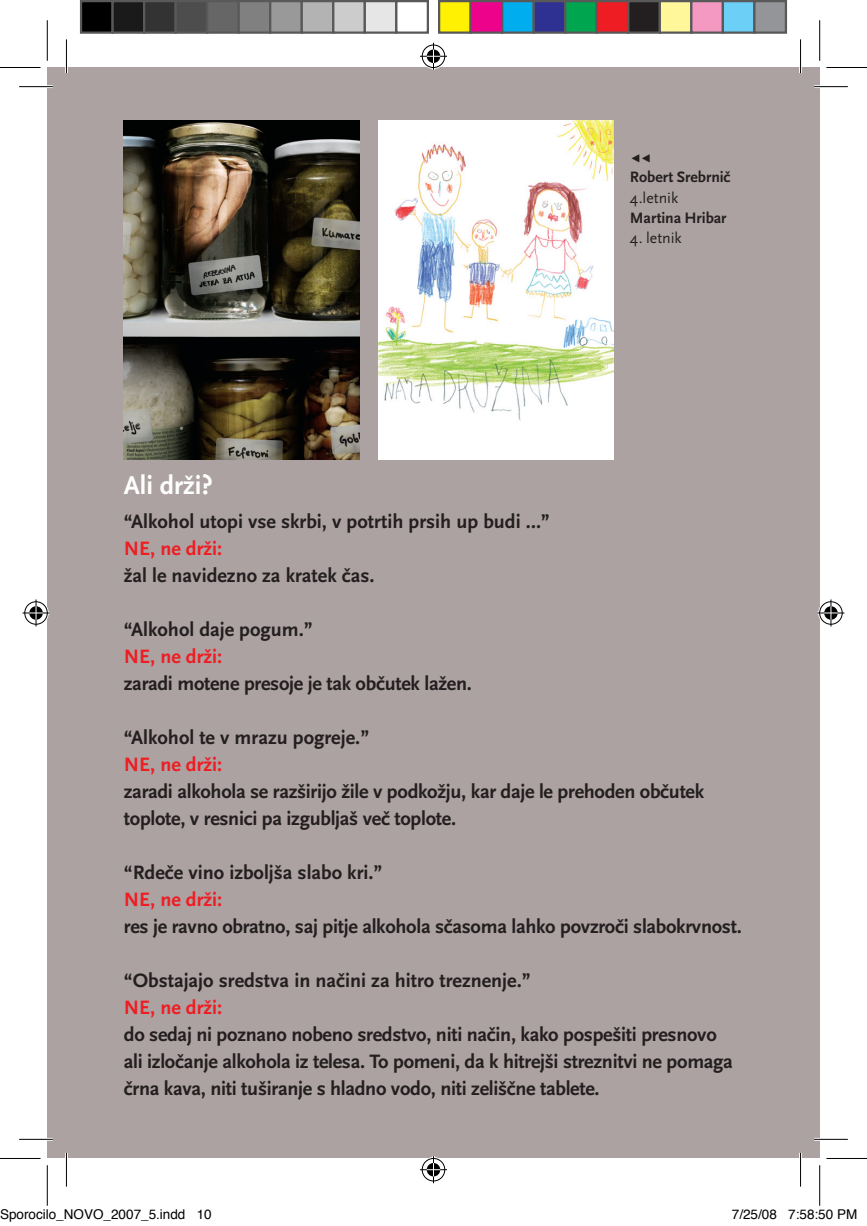
<style>
.page{position:relative;width:867px;height:1226px;background:#fff}
.page>*{position:absolute;margin:0;border:0;box-sizing:border-box;transform-origin:0 0}
.t1{font:700 27px "FF Scala Sans";color:#fff}
.t2{font:700 20.25px/27px "FF Scala Sans";letter-spacing:-.015em;color:#231f20}
.t3{font:700 20.25px "FF Scala Sans";color:#ee1d23}
.t4{font:700 15.75px "FF Scala Sans";letter-spacing:-.005em;color:#231f20}
.t5{font:15.75px "FF Scala Sans";color:#231f20}
.t6{font:13.5px "Helvetica";color:#000}
.t7{font:700 11.25px "FF Scala Sans";color:#231f20}
</style>
<div class="page">
<div style="left:47px;top:67px;width:772px;height:1091px;background:#ada2a2"></div>
<img style="left:124px;top:121px;width:235px;height:338px">
<img style="left:378px;top:121px;width:235px;height:338px">
<hr style="left:19px;top:85px;width:34px;height:3px;background:#fff">
<hr style="left:813px;top:85px;width:34px;height:3px;background:#fff">
<hr style="left:19px;top:1138px;width:34px;height:2px;background:#fff">
<hr style="left:813px;top:1138px;width:34px;height:2px;background:#fff">
<hr style="left:65px;top:39px;width:3px;height:34px;background:#fff">
<hr style="left:65px;top:1152px;width:3px;height:34px;background:#fff">
<hr style="left:798px;top:39px;width:3px;height:34px;background:#fff">
<hr style="left:798px;top:1152px;width:3px;height:34px;background:#fff">
<hr style="left:19px;top:86px;width:34px;height:1px;background:#000">
<hr style="left:813px;top:86px;width:34px;height:1px;background:#000">
<hr style="left:19px;top:1139px;width:34px;height:1px;background:#000">
<hr style="left:813px;top:1139px;width:34px;height:1px;background:#000">
<hr style="left:66px;top:39px;width:1px;height:34px;background:#000">
<hr style="left:66px;top:1152px;width:1px;height:34px;background:#000">
<hr style="left:799px;top:39px;width:1px;height:34px;background:#000">
<hr style="left:799px;top:1152px;width:1px;height:34px;background:#000">
<hr style="left:0;top:67px;width:40px;height:1px;background:#000">
<hr style="left:826px;top:67px;width:40px;height:1px;background:#000">
<hr style="left:0;top:1158px;width:40px;height:1px;background:#000">
<hr style="left:826px;top:1158px;width:40px;height:1px;background:#000">
<hr style="left:47px;top:20px;width:1px;height:41px;background:#000">
<hr style="left:47px;top:1165px;width:1px;height:40px;background:#000">
<hr style="left:819px;top:20px;width:1px;height:41px;background:#000">
<hr style="left:819px;top:1165px;width:1px;height:40px;background:#000">
<svg style="left:420px;top:43px;width:27px;height:27px"></svg>
<svg style="left:420px;top:1156px;width:27px;height:27px"></svg>
<svg style="left:23px;top:599px;width:27px;height:27px"></svg>
<svg style="left:817px;top:599px;width:27px;height:27px"></svg>
<div style="left:81px;top:1px;width:31px;height:32px;background:#000"></div>
<div style="left:80px;top:0;width:34px;height:34px;border:2px solid #595959"></div>
<div style="left:112px;top:1px;width:32px;height:32px;background:#1a1a1a"></div>
<div style="left:111px;top:0;width:34px;height:34px;border:2px solid #595959"></div>
<div style="left:144px;top:1px;width:31px;height:32px;background:#333"></div>
<div style="left:143px;top:0;width:34px;height:34px;border:2px solid #595959"></div>
<div style="left:175px;top:1px;width:32px;height:32px;background:#4d4d4d"></div>
<div style="left:174px;top:0;width:34px;height:34px;border:2px solid #595959"></div>
<div style="left:207px;top:1px;width:31px;height:32px;background:#666"></div>
<div style="left:206px;top:0;width:34px;height:34px;border:2px solid #595959"></div>
<div style="left:238px;top:1px;width:32px;height:32px;background:#808080"></div>
<div style="left:237px;top:0;width:34px;height:34px;border:2px solid #595959"></div>
<div style="left:270px;top:1px;width:31px;height:32px;background:#999"></div>
<div style="left:269px;top:0;width:34px;height:34px;border:2px solid #595959"></div>
<div style="left:301px;top:1px;width:32px;height:32px;background:#b3b3b3"></div>
<div style="left:300px;top:0;width:34px;height:34px;border:2px solid #595959"></div>
<div style="left:333px;top:1px;width:31px;height:32px;background:#ccc"></div>
<div style="left:332px;top:0;width:34px;height:34px;border:2px solid #595959"></div>
<div style="left:364px;top:1px;width:32px;height:32px;background:#e6e6e6"></div>
<div style="left:363px;top:0;width:34px;height:34px;border:2px solid #595959"></div>
<div style="left:395px;top:0;width:34px;height:34px;border:2px solid #595959"></div>
<div style="left:439px;top:1px;width:31px;height:32px;background:#fff101"></div>
<div style="left:438px;top:0;width:33px;height:34px;border:2px solid #595959"></div>
<div style="left:470px;top:1px;width:32px;height:32px;background:#ed028c"></div>
<div style="left:469px;top:0;width:34px;height:34px;border:2px solid #595959"></div>
<div style="left:502px;top:1px;width:31px;height:32px;background:#00aeef"></div>
<div style="left:501px;top:0;width:33px;height:34px;border:2px solid #595959"></div>
<div style="left:533px;top:1px;width:32px;height:32px;background:#2e3092"></div>
<div style="left:532px;top:0;width:34px;height:34px;border:2px solid #595959"></div>
<div style="left:565px;top:1px;width:31px;height:32px;background:#00a54f"></div>
<div style="left:564px;top:0;width:33px;height:34px;border:2px solid #595959"></div>
<div style="left:596px;top:1px;width:32px;height:32px;background:#ee1d23"></div>
<div style="left:595px;top:0;width:34px;height:34px;border:2px solid #595959"></div>
<div style="left:628px;top:1px;width:31px;height:32px;background:#231f20"></div>
<div style="left:627px;top:0;width:33px;height:34px;border:2px solid #595959"></div>
<div style="left:659px;top:1px;width:32px;height:32px;background:#fff79a"></div>
<div style="left:658px;top:0;width:34px;height:34px;border:2px solid #595959"></div>
<div style="left:691px;top:1px;width:31px;height:32px;background:#f499c2"></div>
<div style="left:690px;top:0;width:33px;height:34px;border:2px solid #595959"></div>
<div style="left:722px;top:1px;width:32px;height:32px;background:#6bcff6"></div>
<div style="left:721px;top:0;width:34px;height:34px;border:2px solid #595959"></div>
<div style="left:754px;top:1px;width:31px;height:32px;background:#939598"></div>
<div style="left:753px;top:0;width:33px;height:34px;border:2px solid #595959"></div>
<p class="t7" style="left:629px;top:152px;width:23px">µµ</p>
<p class="t4" style="left:629px;top:169px;width:102px">Robert Srebrnič</p>
<p class="t5" style="left:629px;top:189px;width:50px">4.letnik</p>
<p class="t4" style="left:629px;top:209px;width:98px">Martina Hribar</p>
<p class="t5" style="left:629px;top:229px;width:53px">4. letnik</p>
<h1 class="t1" style="left:124px;top:471px;width:90px">Ali drži?</h1>
<p class="t2" style="left:124px;top:508px;width:427px">“Alkohol utopi vse skrbi, v potrtih prsih up budi …”</p>
<p class="t3" style="left:124px;top:537px;width:100px">NE, ne drži:</p>
<p class="t2" style="left:124px;top:562px;width:252px">žal le navidezno za kratek čas.</p>
<p class="t2" style="left:124px;top:616px;width:190px">“Alkohol daje pogum.”</p>
<p class="t3" style="left:124px;top:645px;width:100px">NE, ne drži:</p>
<p class="t2" style="left:124px;top:670px;width:349px">zaradi motene presoje je tak občutek lažen.</p>
<p class="t2" style="left:124px;top:724px;width:247px">“Alkohol te v mrazu pogreje.”</p>
<p class="t3" style="left:124px;top:753px;width:100px">NE, ne drži:</p>
<p class="t2" style="left:124px;top:778px;width:581px">zaradi alkohola se razširijo žile v podkožju, kar daje le prehoden občutek toplote, v resnici pa izgubljaš več toplote.</p>
<p class="t2" style="left:124px;top:859px;width:260px">“Rdeče vino izboljša slabo kri.”</p>
<p class="t3" style="left:124px;top:888px;width:100px">NE, ne drži:</p>
<p class="t2" style="left:124px;top:913px;width:619px">res je ravno obratno, saj pitje alkohola sčasoma lahko povzroči slabokrvnost.</p>
<p class="t2" style="left:124px;top:967px;width:408px">“Obstajajo sredstva in načini za hitro treznenje.”</p>
<p class="t3" style="left:124px;top:996px;width:100px">NE, ne drži:</p>
<p class="t2" style="left:124px;top:1021px;width:610px">do sedaj ni poznano nobeno sredstvo, niti način, kako pospešiti presnovo ali izločanje alkohola iz telesa. To pomeni, da k hitrejši streznitvi ne pomaga črna kava, niti tuširanje s hladno vodo, niti zeliščne tablete.</p>
<p class="t6" style="left:0;top:1204px;width:213px">Sporocilo_NOVO_2007_5.indd 10</p>
<p class="t6" style="left:731px;top:1204px;width:127px">7/25/08 7:58:50 PM</p>
</div>
